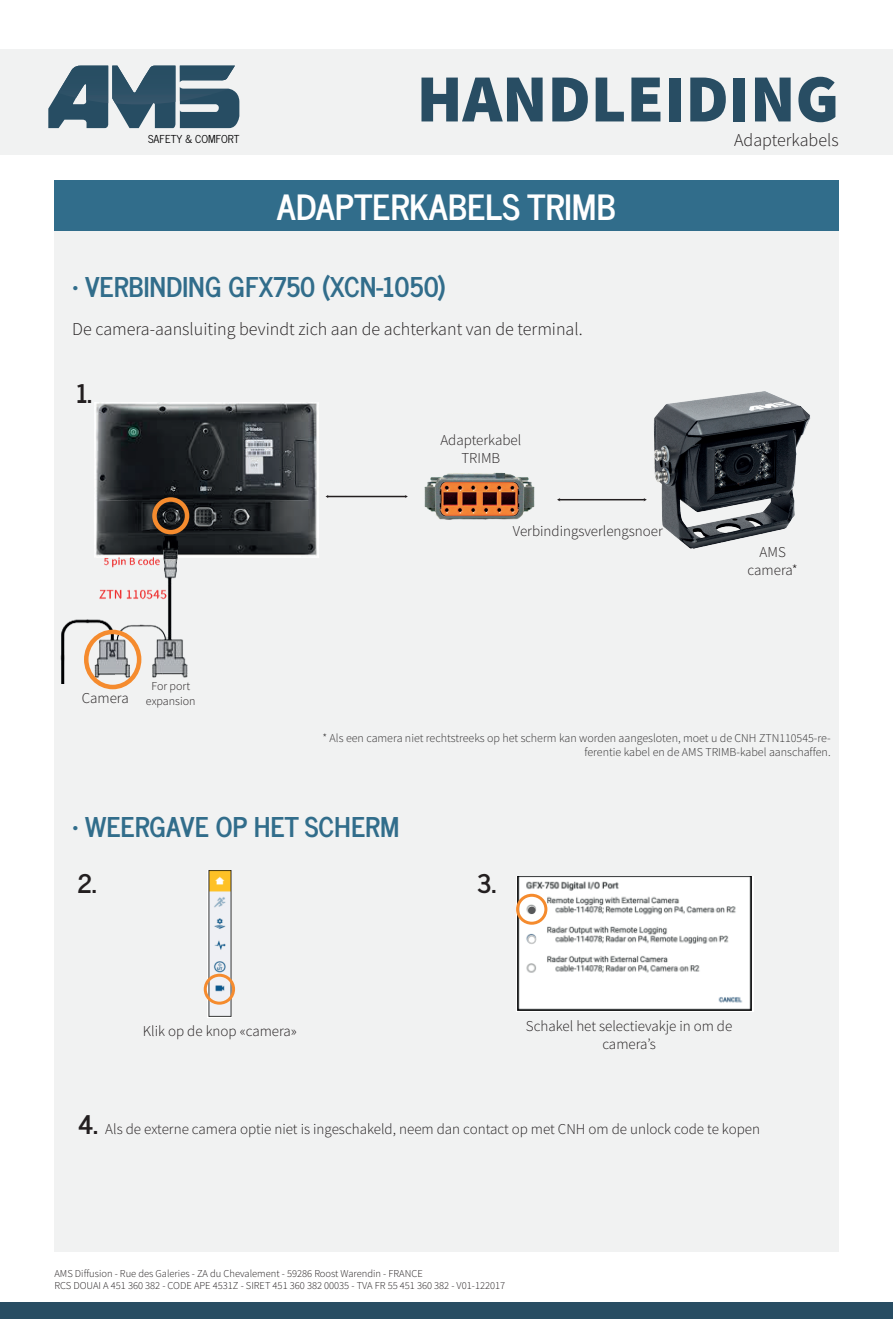
<style>
.page{position:relative;width:893px;height:1319px;background:#fff}
.page>*{position:absolute;margin:0;border:0;box-sizing:border-box;transform-origin:0 0}
.t1{font:900 67.5px "Mada";color:#284d63}
.t2{font:700 34.5px "News Cycle";color:#fff}
.t3{font:700 27px "News Cycle";color:#316d8b}
.t4{font:700 25.5px "News Cycle";color:#231f20}
.t5{font:300 18px "Mada";color:#231f20}
.t6{font:300 15px/18px "Mada";color:#231f20;text-align:center}
.t7{font:300 12px/14.4px "Mada";color:#312f30;text-align:right}
.t8{font:300 12px/14.4px "Mada";color:#231f20;text-align:center}
.t9{font:10.8px "News Cycle";color:#000001}
.t10{font:300 10.5px/12.6px "Mada";color:#231f20}
</style>
<div class="page">
<div style="left:54px;top:221px;width:784px;height:1030px;background:#f1f2f2"></div>
<div style="left:0;top:49px;width:893px;height:106px;background:#f1f2f2"></div>
<div style="left:55px;top:180px;width:784px;height:51px;background:#316d8b"></div>
<svg style="left:48px;top:66px;width:191px;height:62px"></svg>
<img style="left:58px;top:66px;width:50px;height:37px">
<hr style="left:892px;top:49px;width:1px;height:106px;background:#dde0df">
<img style="left:95px;top:402px;width:223px;height:155px">
<div style="left:0;top:1302px;width:893px;height:16px;background:#284d63"></div>
<img style="left:638px;top:391px;width:173px;height:158px">
<hr style="left:559px;top:499px;width:86px;height:1px;background:#231f20">
<img style="left:424px;top:472px;width:111px;height:48px">
<hr style="left:327px;top:495px;width:79px;height:2px;background:#231f20">
<img style="left:60px;top:530px;width:132px;height:154px">
<div style="left:84px;top:629px;width:57px;height:60px;border:4px solid #f58b2e;border-radius:50%"></div>
<img style="left:208px;top:870px;width:24px;height:147px">
<div style="left:204px;top:973px;width:31px;height:31px;border:3px solid #f58b2e;border-radius:50%"></div>
<img style="left:516px;top:876px;width:237px;height:135px">
<div style="left:516px;top:893px;width:31px;height:31px;border:3px solid #f58b2e;border-radius:50%"></div>
<div style="left:152px;top:497px;width:37px;height:37px;border:4px solid #f58b2e;border-radius:50%"></div>
<div style="left:528px;top:935px;width:7px;height:8px;background:#fff;border-radius:50%"></div>
<div style="left:527px;top:935px;width:9px;height:8px;border:2px solid #c8c9c9;border-radius:50%"></div>
<div style="left:528px;top:906px;width:7px;height:7px;background:#57585a;border-radius:50%"></div>
<p class="t9" style="left:148px;top:130px;width:93px">SAFETY &amp; COMFORT</p>
<h1 class="t1" style="left:417px;top:59px;width:424px">HANDLEIDING</h1>
<p class="t5" style="left:734px;top:130px;width:106px">Adapterkabels</p>
<h2 class="t2" style="left:277px;top:177px;width:341px">ADAPTERKABELS TRIMB</h2>
<h3 class="t3" style="left:72px;top:263px;width:375px">• VERBINDING GFX750 (XCN-1050)</h3>
<p class="t5" style="left:72px;top:319px;width:512px">De camera-aansluiting bevindt zich aan de achterkant van de terminal.</p>
<h3 class="t4" style="left:76px;top:371px;width:17px">1.</h3>
<p class="t6" style="left:82px;top:689px;width:49px">Camera</p>
<p class="t8" style="left:146px;top:679px;width:51px">For port expansion</p>
<p class="t6" style="left:440px;top:432px;width:83px">Adapterkabel<br>TRIMB</p>
<p class="t6" style="left:513px;top:522px;width:152px">Verbindingsverlengsnoer</p>
<p class="t6" style="left:748px;top:543px;width:52px">AMS camera*</p>
<p class="t7" style="left:322px;top:730px;width:510px">* Als een camera niet rechtstreeks op het scherm kan worden aangesloten, moet u de CNH ZTN110545-re&shy;ferentie kabel en de AMS TRIMB-kabel aanschaffen.</p>
<h3 class="t3" style="left:72px;top:802px;width:329px">• WEERGAVE OP HET SCHERM</h3>
<h3 class="t4" style="left:77px;top:861px;width:21px">2.</h3>
<h3 class="t4" style="left:477px;top:860px;width:21px">3.</h3>
<p class="t6" style="left:143px;top:1022px;width:156px">Klik op de knop «camera»</p>
<p class="t6" style="left:526px;top:1017px;width:208px">Schakel het selectievakje in om de camera’s</p>
<h3 class="t4" style="left:77px;top:1101px;width:22px">4.</h3>
<p class="t6" style="left:105px;top:1120px;width:656px">Als de externe camera optie niet is ingeschakeld, neem dan contact op met CNH om de unlock code te kopen</p>
<p class="t10" style="left:54px;top:1267px;width:452px">AMS Diffusion - Rue des Galeries - ZA du Chevalement - 59286 Roost Warendin - FRANCE<br>RCS DOUAI A 451 360 382 - CODE APE 4531Z - SIRET 451 360 382 00035 - TVA FR 55 451 360 382 - V01-122017</p>
</div>
